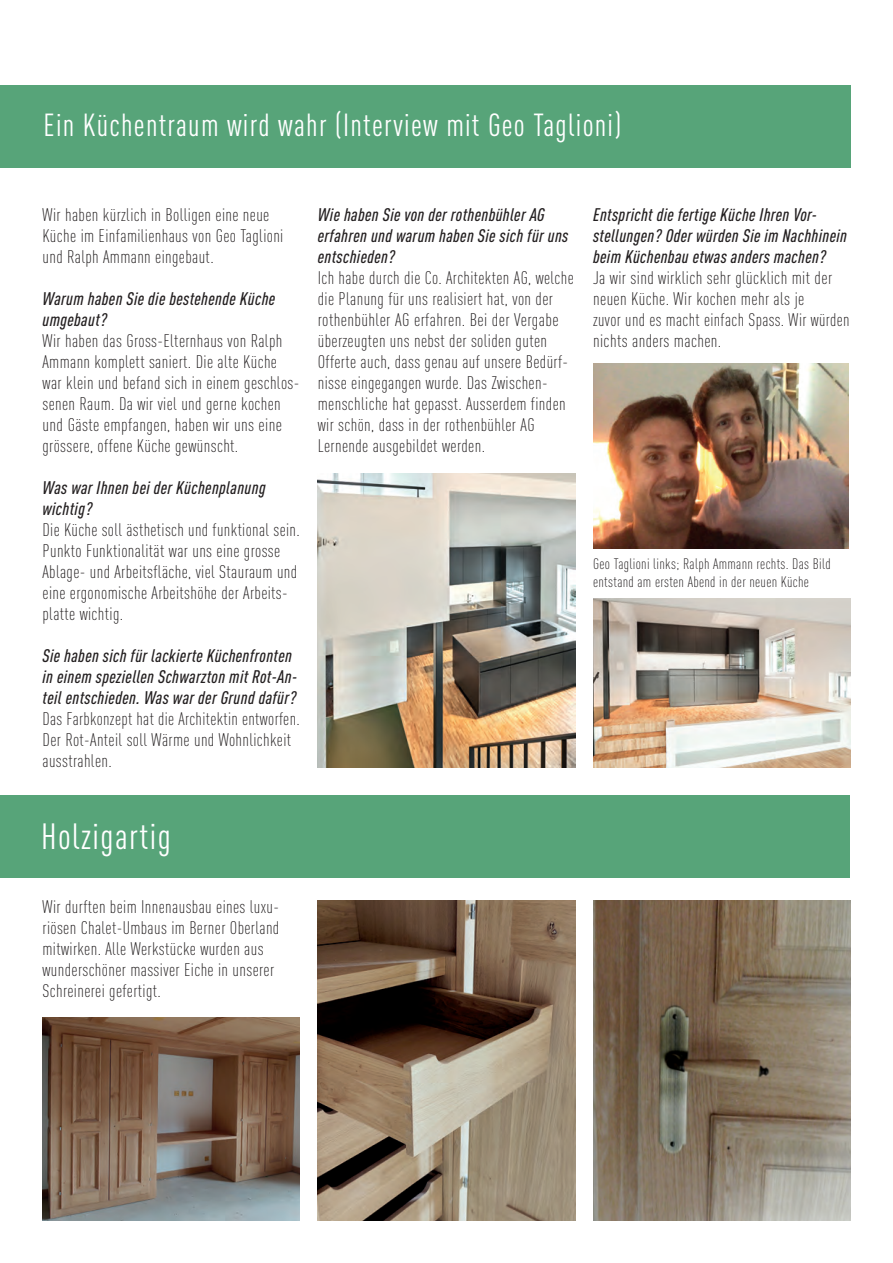
<style>
.page{position:relative;width:893px;height:1263px;background:#fff}
.page>*{position:absolute;margin:0;border:0;box-sizing:border-box;transform-origin:0 0}
.t1{font:condensed 36px "DIN Pro";letter-spacing:.04em;color:#fff}
.t2{font:condensed 31.5px "DIN Pro";letter-spacing:.04em;color:#fff}
.t3{font:300 condensed 18px/21px "DIN Pro";letter-spacing:.02em;color:#231f20}
.t4{font:italic 500 condensed 18px/21px "DIN Pro";letter-spacing:.02em;color:#231f20}
.t5{font:300 condensed 15px/18px "DIN Pro";letter-spacing:.02em;color:#231f20}
</style>
<div class="page">
<div style="left:0;top:85px;width:851px;height:82px;background:#57a479"></div>
<img style="left:318px;top:900px;width:257px;height:320px">
<img style="left:43px;top:1018px;width:257px;height:202px">
<img style="left:593px;top:900px;width:257px;height:320px">
<img style="left:318px;top:473px;width:257px;height:294px">
<img style="left:593px;top:598px;width:257px;height:170px">
<div style="left:0;top:795px;width:850px;height:83px;background:#57a479"></div>
<img style="left:593px;top:363px;width:255px;height:186px">
<p class="t2" style="left:44px;top:102px;width:579px">Ein Küchentraum wird wahr (Interview mit Geo Taglioni)</p>
<p class="t3" style="left:43px;top:203px;width:242px">Wir haben kürzlich in Bolligen eine neue<br>Küche im Einfamilienhaus von Geo Taglioni und Ralph Ammann eingebaut.</p>
<p class="t4" style="left:43px;top:287px;width:234px">Warum haben Sie die bestehende Küche umgebaut?</p>
<p class="t3" style="left:43px;top:329px;width:258px">Wir haben das Gross-Elternhaus von Ralph Ammann komplett saniert. Die alte Küche war klein und befand sich in einem geschlos&shy;senen Raum. Da wir viel und gerne kochen und Gäste empfangen, haben wir uns eine grössere, offene Küche gewünscht.</p>
<p class="t4" style="left:43px;top:476px;width:225px">Was war Ihnen bei der Küchenplanung wichtig?</p>
<p class="t3" style="left:43px;top:518px;width:259px">Die Küche soll ästhetisch und funktional sein.<br>Punkto Funktionalität war uns eine grosse Ablage- und Arbeitsfläche, viel Stauraum und eine ergonomische Arbeitshöhe der Arbeits&shy;platte wichtig.</p>
<p class="t4" style="left:43px;top:644px;width:256px">Sie haben sich für lackierte Küchenfronten in einem speziellen Schwarzton mit Rot-An&shy;teil entschieden. Was war der Grund dafür?</p>
<p class="t3" style="left:43px;top:707px;width:259px">Das Farbkonzept hat die Architektin entworfen.<br>Der Rot-Anteil soll Wärme und Wohnlichkeit ausstrahlen.</p>
<p class="t4" style="left:318px;top:203px;width:252px">Wie haben Sie von der rothenbühler AG erfahren und warum haben Sie sich für uns entschieden?</p>
<p class="t3" style="left:318px;top:266px;width:257px">Ich habe durch die Co. Architekten AG, welche</p>
<p class="t3" style="left:318px;top:287px;width:252px">die Planung für uns realisiert hat, von der rothenbühler AG erfahren. Bei der Vergabe überzeugten uns nebst der soliden guten Offerte auch, dass genau auf unsere Bedürf&shy;nisse eingegangen wurde. Das Zwischen&shy;menschliche hat gepasst. Ausserdem finden wir schön, dass in der rothenbühler AG Lernende ausgebildet werden.</p>
<p class="t4" style="left:593px;top:203px;width:255px">Entspricht die fertige Küche Ihren Vor&shy;stellungen? Oder würden Sie im Nachhinein beim Küchenbau etwas anders machen?</p>
<p class="t3" style="left:593px;top:266px;width:258px">Ja wir sind wirklich sehr glücklich mit der neuen Küche. Wir kochen mehr als je<br>zuvor und es macht einfach Spass. Wir würden</p>
<p class="t3" style="left:593px;top:329px;width:130px">nichts anders machen.</p>
<p class="t5" style="left:593px;top:554px;width:239px">Geo Taglioni links; Ralph Ammann rechts. Das Bild entstand am ersten Abend in der neuen Küche</p>
<p class="t1" style="left:41px;top:811px;width:131px">Holzigartig</p>
<p class="t3" style="left:43px;top:895px;width:238px">Wir durften beim Innenausbau eines luxu&shy;riösen Chalet-Umbaus im Berner Oberland mitwirken. Alle Werkstücke wurden aus wunderschöner massiver Eiche in unserer Schreinerei gefertigt.</p>
</div>
